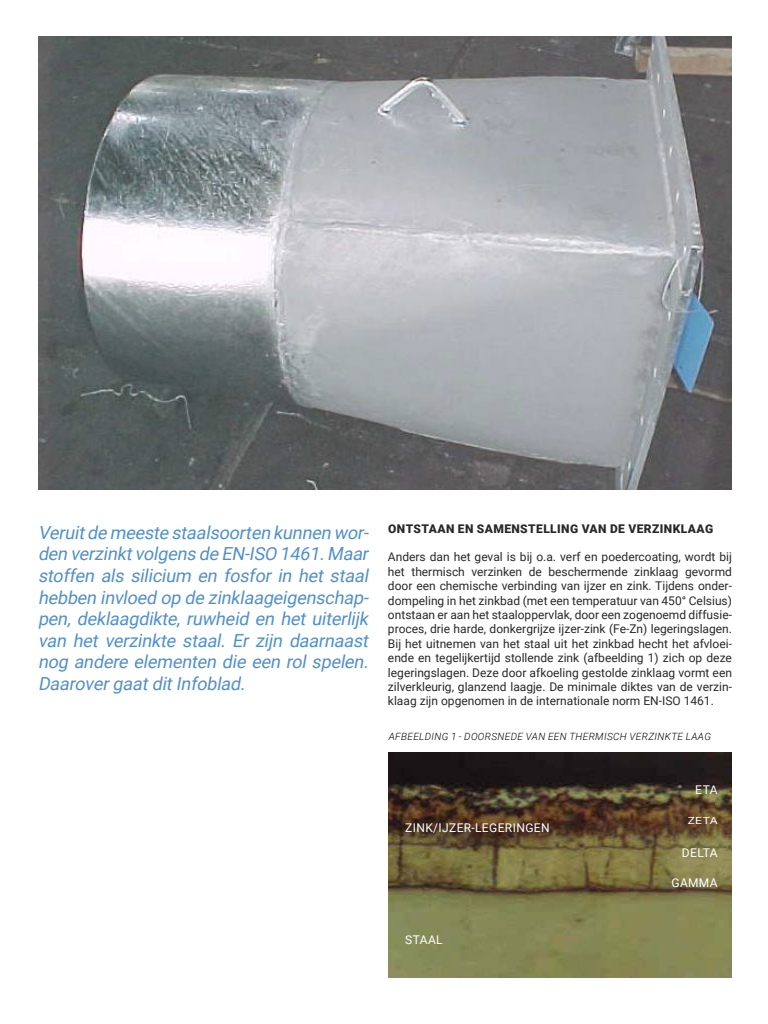
<style>
.page{position:relative;width:768px;height:1024px;background:#fff}
.page>*{position:absolute;margin:0;border:0;box-sizing:border-box;transform-origin:0 0}
.t1{font:italic 18px/21.6px "Roboto";color:#5090cd;text-align:justify}
.t2{font:12px/14.4px "Roboto";color:#282828;text-align:justify}
.t3{font:900 12px "Roboto";letter-spacing:.035em;color:#282828}
.t4{font:12px "Roboto";letter-spacing:.035em;color:#fff}
.t5{font:italic 300 10px "Roboto";letter-spacing:.035em;color:#000}
.t6{font:9.8px "Roboto";color:#fff;scale:1.22 1}
</style>
<div class="page">
<img style="left:38px;top:36px;width:694px;height:454px">
<img style="left:388px;top:752px;width:344px;height:226px">
<p class="t1" style="left:38px;top:521px;width:336px">Veruitde meeste staalsoorten kunnen wor&shy;den verzinktvolgens de EN-ISO 1461.Maar stoffen als silicium en fosfor in het staal hebben invloed op de zinklaageigenschap&shy;pen, deklaagdikte, ruwheid en het uiterlijk van het verzinkte staal. Er zijn daarnaast nog andere elementen die een rol spelen.<br>DaarovergaatditInfoblad.</p>
<p class="t3" style="left:388px;top:520px;width:327px">ONTSTAAN EN SAMENSTELLING VAN DE VERZINKLAAG</p>
<p class="t2" style="left:388px;top:549px;width:346px">Anders dan het geval is bij o.a. verf en poedercoating, wordt bij het thermisch verzinken de beschermende zinklaag gevormd door een chemische verbinding van ijzer en zink. Tijdens onder&shy;dompeling in het zinkbad (met een temperatuur van 450° Celsius) ontstaan er aan het staaloppervlak, door een zogenoemd diffusie&shy;proces, drie harde, donkergrijze ijzer-zink (Fe-Zn) legeringslagen.<br>Bij het uitnemen van het staal uit het zinkbad hecht het afvloei&shy;ende en tegelijkertijd stollende zink (afbeelding 1) zich op deze legeringslagen. Deze door afkoeling gestolde zinklaag vormt een zilverkleurig, glanzend laagje. De minimale diktes van de verzin&shy;klaag zijn opgenomen in de internationale norm EN-ISO 1461.</p>
<p class="t5" style="left:389px;top:730px;width:324px">AFBEELDING 1 - DOORSNEDE VAN EEN THERMISCH VERZINKTE LAAG</p>
<p class="t4" style="left:405px;top:819px;width:146px">ZINK/IJZER-LEGERINGEN</p>
<p class="t4" style="left:695px;top:781px;width:24px">ETA</p>
<p class="t6" style="left:688px;top:814px;width:26px">ZETA</p>
<p class="t4" style="left:682px;top:844px;width:37px">DELTA</p>
<p class="t4" style="left:672px;top:874px;width:48px">GAMMA</p>
<p class="t4" style="left:405px;top:931px;width:39px">STAAL</p>
</div>
